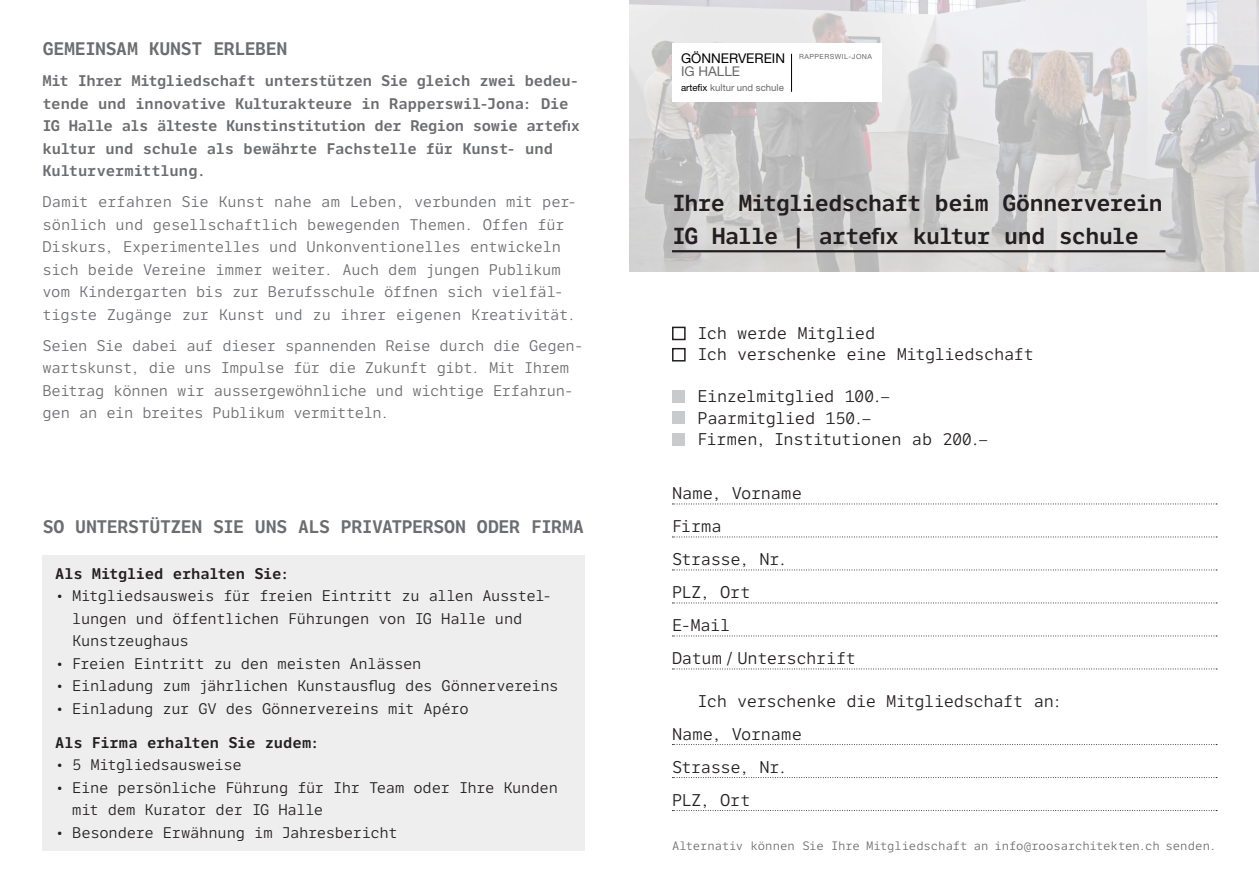
<style>
.page{position:relative;width:1259px;height:893px;background:#fff}
.page>*{position:absolute;margin:0;border:0;box-sizing:border-box;transform-origin:0 0}
.t1{font:600 22.5px/33px "LFT Etica Mono";letter-spacing:-.035em;color:#231f20}
.t2{font:600 17.7px "LFT Etica Mono";letter-spacing:-.02em;color:#6c6d70}
.t3{font:16.5px/33px "LFT Etica Mono";letter-spacing:-.02em;color:#231f20}
.t4{font:15px/22.5px "LFT Etica Mono";letter-spacing:-.015em;color:#6c6d70}
.t5{font:15px/22.5px "LFT Etica Mono";letter-spacing:-.02em;color:#231f20}
.t6{font:600 15px/22.5px "LFT Etica Mono";letter-spacing:-.02em;color:#6c6d70}
.t7{font:600 15px "LFT Etica Mono";letter-spacing:-.02em;color:#231f20}
.t8{font:13.5px "Helvetica Neue LT Std";color:#000}
.t9{font:13.5px "Helvetica Neue LT Std";color:#66686a}
.t10{font:11.85px "LFT Etica Mono";letter-spacing:-.005em;color:#6c6d70}
.t11{font:9.6px "Helvetica Neue LT Std";color:#66686a}
.t12{font:7.05px "Helvetica Neue LT Std";letter-spacing:.07em;color:#66686a}
.s1{color:#000}
</style>
<div class="page">
<img style="left:629px;top:0;width:630px;height:272px">
<div style="left:672px;top:43px;width:210px;height:59px;background:#fff"></div>
<hr style="left:791px;top:54px;width:1px;height:38px;background:#000">
<svg style="left:672px;top:504px;width:545px;height:1px"></svg>
<svg style="left:672px;top:537px;width:545px;height:1px"></svg>
<svg style="left:672px;top:570px;width:545px;height:1px"></svg>
<svg style="left:672px;top:603px;width:545px;height:1px"></svg>
<svg style="left:672px;top:636px;width:545px;height:1px"></svg>
<svg style="left:672px;top:669px;width:545px;height:1px"></svg>
<svg style="left:672px;top:744px;width:545px;height:1px"></svg>
<svg style="left:672px;top:777px;width:545px;height:1px"></svg>
<svg style="left:672px;top:810px;width:545px;height:1px"></svg>
<div style="left:672px;top:327px;width:13px;height:13px;border:2px solid #231f20"></div>
<div style="left:673px;top:390px;width:12px;height:12px;background:#c9cacc"></div>
<div style="left:673px;top:433px;width:12px;height:12px;background:#c9cacc"></div>
<div style="left:672px;top:348px;width:13px;height:14px;border:2px solid #231f20"></div>
<div style="left:673px;top:412px;width:12px;height:12px;background:#c9cacc"></div>
<hr style="left:672px;top:250px;width:493px;height:2px;background:#231f20">
<div style="left:43px;top:555px;width:542px;height:295px;background:#eeeeef"></div>
<p class="t2" style="left:43px;top:38px;width:246px">GEMEINSAM KUNST ERLEBEN</p>
<p class="t6" style="left:43px;top:70px;width:539px">Mit Ihrer Mitgliedschaft unterstützen Sie gleich zwei bedeu&shy;tende und innovative Kulturakteure in Rapperswil-Jona: Die IG Halle als älteste Kunstinstitution der Region sowie artefix kultur und schule als bewährte Fachstelle für Kunst- und Kulturvermittlung.</p>
<p class="t4" style="left:43px;top:191px;width:536px">Damit erfahren Sie Kunst nahe am Leben, verbunden mit per&shy;sönlich und gesellschaftlich bewegenden Themen. Offen für Diskurs, Experimentelles und Unkonventionelles entwickeln sich beide Vereine immer weiter. Auch dem jungen Publikum vom Kindergarten bis zur Berufsschule öffnen sich vielfäl&shy;tigste Zugänge zur Kunst und zu ihrer eigenen Kreativität.</p>
<p class="t4" style="left:43px;top:334px;width:542px">Seien Sie dabei auf dieser spannenden Reise durch die Gegen&shy;wartskunst, die uns Impulse für die Zukunft gibt. Mit Ihrem Beitrag können wir aussergewöhnliche und wichtige Erfahrun&shy;gen an ein breites Publikum vermitteln.</p>
<p class="t2" style="left:43px;top:516px;width:543px">SO UNTERSTÜTZEN SIE UNS ALS PRIVATPERSON ODER FIRMA</p>
<p class="t7" style="left:55px;top:565px;width:235px">Als Mitglied erhalten Sie:</p>
<p class="t5" style="left:72px;top:585px;width:481px;text-indent:-17px">• Mitgliedsausweis für freien Eintritt zu allen Ausstel&shy;lungen und öffentlichen Führungen von IG Halle und<br>Kunstzeughaus</p>
<p class="t5" style="left:55px;top:652px;width:368px">• Freien Eintritt zu den meisten Anlässen</p>
<p class="t5" style="left:55px;top:675px;width:505px">• Einladung zum jährlichen Kunstausflug des Gönnervereins</p>
<p class="t5" style="left:55px;top:697px;width:415px">• Einladung zur GV des Gönnervereins mit Apéro</p>
<p class="t7" style="left:55px;top:733px;width:266px">Als Firma erhalten Sie zudem:</p>
<p class="t5" style="left:55px;top:754px;width:188px">• 5 Mitgliedsausweise</p>
<p class="t5" style="left:72px;top:776px;width:487px;text-indent:-17px">• Eine persönliche Führung für Ihr Team oder Ihre Kunden mit dem Kurator der IG Halle</p>
<p class="t5" style="left:55px;top:821px;width:344px">• Besondere Erwähnung im Jahresbericht</p>
<p class="t8" style="left:681px;top:51px;width:105px">Gönnerverein</p>
<p class="t9" style="left:681px;top:63px;width:60px">iG Halle</p>
<p class="t11" style="left:681px;top:82px;width:104px"><span class="s1">artefix</span> kultur und schule</p>
<p class="t12" style="left:799px;top:52px;width:74px">rapperswil-jona</p>
<h1 class="t1" style="left:672px;top:186px;width:492px">Ihre Mitgliedschaft beim Gönnerverein<br>IG Halle | artefix kultur und schule</h1>
<p class="t3" style="left:697px;top:322px;width:338px;line-height:21.3px">Ich werde Mitglied<br>Ich verschenke eine Mitgliedschaft</p>
<p class="t3" style="left:697px;top:386px;width:292px;line-height:21.3px">Einzelmitglied 100.–<br>Paarmitglied 150.–<br>Firmen, Institutionen ab 200.–</p>
<p class="t3" style="left:672px;top:477px;width:186px">Name, Vorname<br>Firma<br>Strasse, Nr.<br>PLZ, Ort<br>E-Mail<br>Datum / Unterschrift</p>
<p class="t3" style="left:672px;top:685px;width:392px;text-indent:26px">Ich verschenke die Mitgliedschaft an:<br>Name, Vorname<br>Strasse, Nr.<br>PLZ, Ort</p>
<p class="t10" style="left:672px;top:839px;width:546px">Alternativ können Sie Ihre Mitgliedschaft an info@roosarchitekten.ch senden.</p>
</div>
